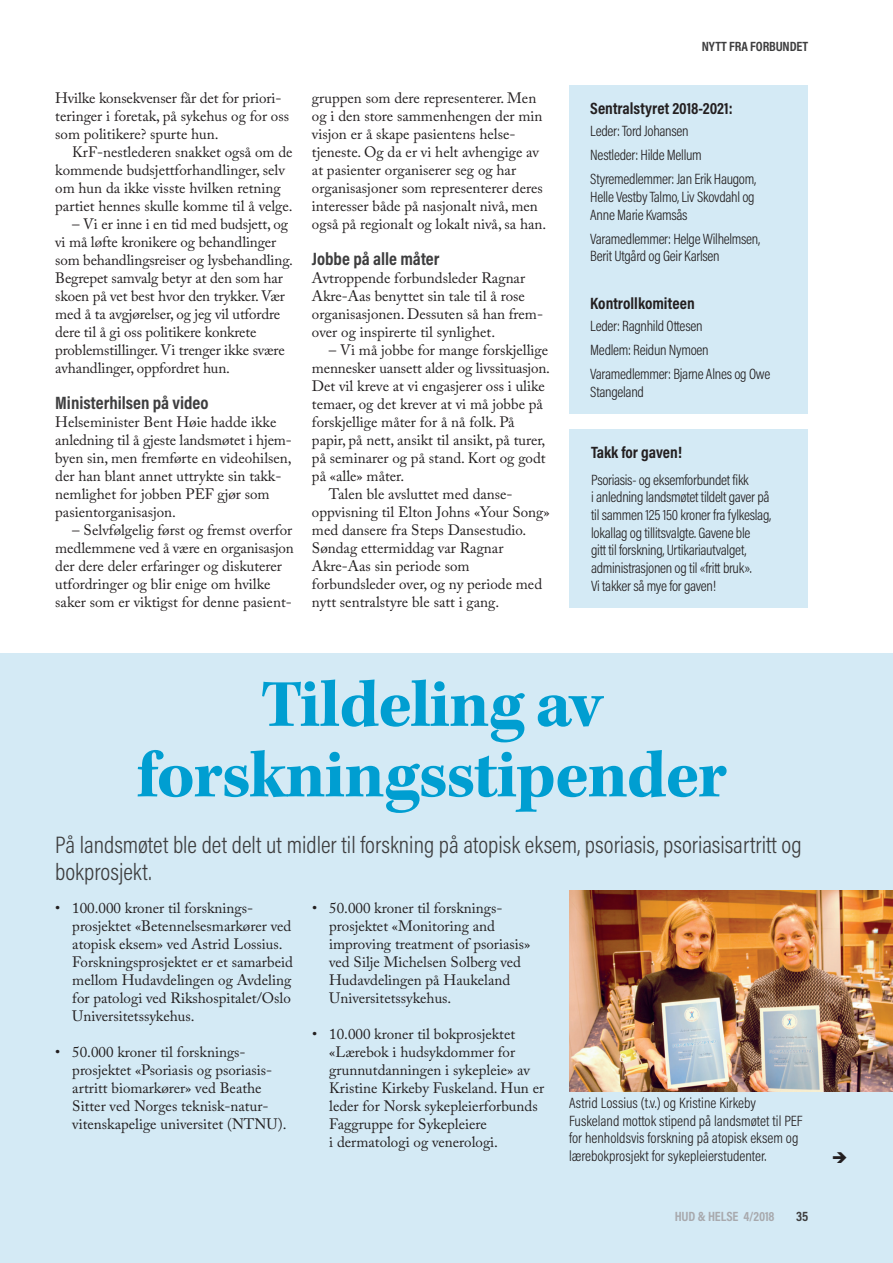
<style>
.page{position:relative;width:893px;height:1263px;background:#fff}
.page>*{position:absolute;margin:0;border:0;box-sizing:border-box;transform-origin:0 0}
.t1{font:700 69px/70.5px "Kepler Std";letter-spacing:-.02em;color:#009ed1;text-align:center}
.t2{font:300 24px/27px "Acumin Pro Cond";color:#3e3e3f}
.t3{font:700 18px "Acumin Pro Cond";color:#3e3e3f}
.t4{font:700 16.5px "Acumin Pro Cond";color:#231f20}
.t5{font:15px/18px "Adobe Caslon Pro";color:#231f20}
.t6{font:300 15px/17.7px "Acumin Pro Cond";letter-spacing:-.02em;color:#231f20}
.t7{font:300 15px/17.7px "Acumin Pro Cond";color:#231f20}
.t8{font:700 13.5px "Acumin Pro Cond";letter-spacing:-.01em;color:#3e3e3f}
.t9{font:700 13.5px "Acumin Pro Cond";letter-spacing:-.015em;color:#a8a9ad}
</style>
<div class="page">
<div style="left:0;top:653px;width:893px;height:610px;background:#d4eaf5"></div>
<div style="left:569px;top:85px;width:238px;height:329px;background:#d4eaf5"></div>
<div style="left:570px;top:429px;width:238px;height:179px;background:#d4eaf5"></div>
<img style="left:569px;top:890px;width:324px;height:201px">
<p class="t5" style="left:55px;top:89px;width:235px">Hvilke konsekvenser får det for priori&shy;teringer i foretak, på sykehus og for oss som politikere? spurte hun.</p>
<p class="t5" style="left:55px;top:143px;width:239px;text-indent:17px">KrF-nestlederen snakket også om de kommende budsjettforhandlinger, selv om hun da ikke visste hvilken retning partiet hennes skulle komme til å velge.</p>
<p class="t5" style="left:55px;top:215px;width:239px;text-indent:17px">– Vi er inne i en tid med budsjett, og vi må løfte kronikere og behandlinger som behandlingsreiser og lysbehandling.<br>Begrepet samvalg betyr at den som har skoen på vet best hvor den trykker. Vær med å ta avgjørelser, og jeg vil utfordre dere til å gi oss politikere konkrete problemstillinger. Vi trenger ikke svære avhandlinger, oppfordret hun.</p>
<p class="t3" style="left:55px;top:391px;width:155px">Ministerhilsen på video</p>
<p class="t5" style="left:55px;top:413px;width:238px">Helseminister Bent Høie hadde ikke anledning til å gjeste landsmøtet i hjem&shy;byen sin, men fremførte en videohilsen, der han blant annet uttrykte sin takk&shy;nemlighet for jobben PEF gjør som pasientorganisasjon.</p>
<p class="t5" style="left:55px;top:521px;width:240px;text-indent:17px">– Selvfølgelig først og fremst overfor medlemmene ved å være en organisasjon der dere deler erfaringer og diskuterer utfordringer og blir enige om hvilke saker som er viktigst for denne pasient-</p>
<p class="t5" style="left:312px;top:89px;width:236px">gruppen som dere representerer. Men og i den store sammenhengen der min visjon er å skape pasientens helse&shy;tjeneste. Og da er vi helt avhengige av at pasienter organiserer seg og har organisasjoner som representerer deres interesser både på nasjonalt nivå, men også på regionalt og lokalt nivå, sa han.</p>
<p class="t3" style="left:312px;top:247px;width:129px">Jobbe på alle måter</p>
<p class="t5" style="left:312px;top:269px;width:231px">Avtroppende forbundsleder Ragnar Akre-Aas benyttet sin tale til å rose organisasjonen. Dessuten så han frem&shy;over og inspirerte til synlighet.</p>
<p class="t5" style="left:329px;top:341px;width:221px">– Vi må jobbe for mange forskjellige</p>
<p class="t5" style="left:312px;top:359px;width:240px">mennesker uansett alder og livssituasjon.</p>
<p class="t5" style="left:312px;top:377px;width:234px">Det vil kreve at vi engasjerer oss i ulike</p>
<p class="t5" style="left:312px;top:395px;width:232px">temaer, og det krever at vi må jobbe på</p>
<p class="t5" style="left:312px;top:413px;width:204px">forskjellige måter for å nå folk. På</p>
<p class="t5" style="left:312px;top:431px;width:235px">papir, på nett, ansikt til ansikt, på turer,</p>
<p class="t5" style="left:312px;top:449px;width:235px">på seminarer og på stand. Kort og godt</p>
<p class="t5" style="left:312px;top:467px;width:94px">på «alle» måter.</p>
<p class="t5" style="left:329px;top:485px;width:184px">Talen ble avsluttet med danse-</p>
<p class="t5" style="left:312px;top:503px;width:239px">oppvisning til Elton Johns «Your Song»</p>
<p class="t5" style="left:312px;top:521px;width:216px">med dansere fra Steps Dansestudio.</p>
<p class="t5" style="left:312px;top:539px;width:193px">Søndag ettermiddag var Ragnar</p>
<p class="t5" style="left:312px;top:557px;width:159px">Akre-Aas sin periode som</p>
<p class="t5" style="left:312px;top:575px;width:232px">forbundsleder over, og ny periode med</p>
<p class="t5" style="left:312px;top:593px;width:189px">nytt sentralstyre ble satt i gang.</p>
<p class="t8" style="left:702px;top:37px;width:108px">NYTT FRA FORBUNDET</p>
<p class="t4" style="left:590px;top:98px;width:144px">Sentralstyret 2018-2021:</p>
<p class="t6" style="left:590px;top:119px;width:167px;line-height:24px">Leder: Tord Johansen<br>Nestleder: Hilde Mellum<br>Styremedlemmer: Jan Erik Haugom,</p>
<p class="t6" style="left:590px;top:188px;width:166px">Helle Vestby Talmo, Liv Skovdahl og<br>Anne Marie Kvamsås</p>
<p class="t6" style="left:590px;top:229px;width:171px">Varamedlemmer: Helge Wilhelmsen,<br>Berit Utgård og Geir Karlsen</p>
<p class="t4" style="left:590px;top:292px;width:106px">Kontrollkomiteen</p>
<p class="t6" style="left:590px;top:313px;width:181px;line-height:24px">Leder: Ragnhild Ottesen<br>Medlem: Reidun Nymoen<br>Varamedlemmer: Bjarne Alnes og Owe</p>
<p class="t6" style="left:590px;top:382px;width:55px">Stangeland</p>
<p class="t4" style="left:591px;top:442px;width:92px">Takk for gaven!</p>
<p class="t6" style="left:591px;top:470px;width:182px">Psoriasis- og eksemforbundet fikk<br>i anledning landsmøtet tildelt gaver på til sammen 125 150 kroner fra fylkeslag, lokallag og tillitsvalgte. Gavene ble<br>gitt til forskning, Urtikariautvalget, administrasjonen og til «fritt bruk».<br>Vi takker så mye for gaven!</p>
<h1 class="t1" style="left:136px;top:671px;width:593px">Tildeling av forskningsstipender</h1>
<h2 class="t2" style="left:55px;top:831px;width:748px">På landsmøtet ble det delt ut midler til forskning på atopisk eksem, psoriasis, psoriasisartritt og bokprosjekt.</h2>
<p class="t5" style="left:72px;top:899px;width:222px;text-indent:-17px">• 100.000 kroner til forsknings&shy;prosjektet «Betennelsesmarkører ved atopisk eksem» ved Astrid Lossius.<br>Forskningsprosjektet er et samarbeid mellom Hudavdelingen og Avdeling for patologi ved Rikshospitalet/Oslo Universitetssykehus.</p>
<p class="t5" style="left:72px;top:1043px;width:216px;text-indent:-17px">• 50.000 kroner til forsknings&shy;prosjektet «Psoriasis og psoriasis&shy;artritt biomarkører» ved Beathe Sitter ved Norges teknisk-natur&shy;vitenskapelige universitet (NTNU).</p>
<p class="t5" style="left:329px;top:899px;width:203px;text-indent:-17px">• 50.000 kroner til forsknings&shy;prosjektet «Monitoring and improving treatment of psoriasis» ved Silje Michelsen Solberg ved<br>Hudavdelingen på Haukeland<br>Universitetssykehus.</p>
<p class="t5" style="left:329px;top:1025px;width:217px;text-indent:-17px">• 10.000 kroner til bokprosjektet «Lærebok i hudsykdommer for grunnutdanningen i sykepleie» av<br>Kristine Kirkeby Fuskeland. Hun er leder for Norsk sykepleierforbunds<br>Faggruppe for Sykepleiere<br>i dermatologi og venerologi.</p>
<p class="t7" style="left:569px;top:1093px;width:235px">Astrid Lossius (t.v.) og Kristine Kirkeby Fuskeland mottok stipend på landsmøtet til PEF for henholdsvis forskning på atopisk eksem og lærebokprosjekt for sykepleierstudenter.</p>
<p class="t9" style="left:675px;top:1208px;width:101px">HUD &amp; HELSE 4/2018</p>
<p class="t8" style="left:796px;top:1208px;width:14px">35</p>
</div>
